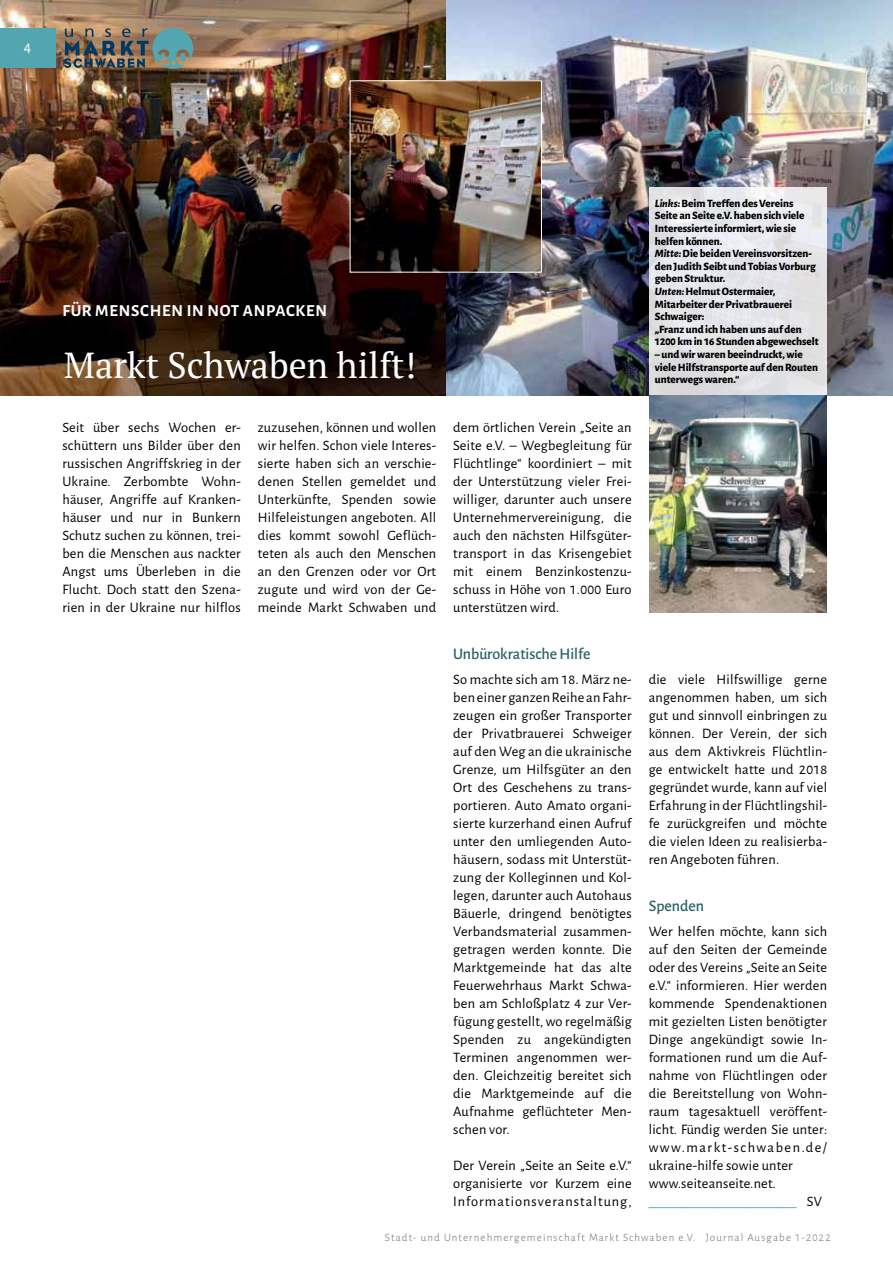
<style>
.page{position:relative;width:893px;height:1263px;background:#fff}
.page>*{position:absolute;margin:0;border:0;box-sizing:border-box;transform-origin:0 0}
.t1{font:36px "PT Serif";color:#fff}
.t2{font:700 15.75px "Luna Sans";letter-spacing:.05em;color:#fff}
.t3{font:600 15px "Luna Sans";color:#2a6268}
.t4{font:15px "Luna Sans";color:#fff}
.t5{font:13.5px/18px "Luna Sans";letter-spacing:.02em;color:#000;text-align:justify}
.t6{font:800 10.5px/12.6px "Luna Sans";color:#000}
.t7{font:300 10.5px "Luna Sans";letter-spacing:.11em;color:#6d6e71}
.s1{font-style:italic}
.s2{color:#53a6af}
</style>
<div class="page">
<img style="left:0;top:0;width:892px;height:395px">
<img style="left:352px;top:82px;width:188px;height:189px">
<div style="left:350px;top:80px;width:192px;height:193px;border:1px solid #fff"></div>
<svg style="left:649px;top:187px;width:177px;height:208px;background:#e4e4e8"></svg>
<img style="left:649px;top:395px;width:177px;height:217px">
<img style="left:64px;top:28px;width:129px;height:41px">
<div style="left:0;top:28px;width:55px;height:40px;background:#53a6af"></div>
<p class="t4" style="left:20px;top:37px;width:17px">10</p>
<p class="t4" style="left:24px;top:37px;width:9px">4</p>
<p class="t2" style="left:63px;top:298px;width:266px">FÜR MENSCHEN IN NOT ANPACKEN</p>
<h1 class="t1" style="left:64px;top:341px;width:354px">Markt Schwaben hilft!</h1>
<p class="t5" style="left:62px;top:418px;width:180px">Seit über sechs Wochen er&shy;schüttern uns Bilder über den russischen Angriffskrieg in der Ukraine. Zerbombte Wohn&shy;häuser, Angriffe auf Kranken&shy;häuser und nur in Bunkern Schutz suchen zu können, trei&shy;ben die Menschen aus nackter Angst ums Überleben in die Flucht. Doch statt den Szena&shy;rien in der Ukraine nur hilflos</p>
<p class="t5" style="left:258px;top:418px;width:180px">zuzusehen, können und wollen wir helfen. Schon viele Interes&shy;sierte haben sich an verschie&shy;denen Stellen gemeldet und Unterkünfte, Spenden sowie Hilfeleistungen angeboten. All dies kommt sowohl Geflüch&shy;teten als auch den Menschen an den Grenzen oder vor Ort zugute und wird von der Ge&shy;meinde Markt Schwaben und</p>
<p class="t5" style="left:453px;top:417px;width:180px">dem örtlichen Verein „Seite an Seite e.V. – Wegbegleitung für Flüchtlinge“ koordiniert – mit der Unterstützung vieler Frei&shy;williger, darunter auch unsere Unternehmervereinigung, die auch den nächsten Hilfsgüter&shy;transport in das Krisengebiet mit einem Benzinkostenzu&shy;schuss in Höhe von 1.000 Euro unterstützen wird.</p>
<p class="t3" style="left:453px;top:642px;width:139px">Unbürokratische Hilfe</p>
<p class="t5" style="left:453px;top:670px;width:180px">So machte sich am 18. März ne&shy;ben einer ganzen Reihe an Fahr&shy;zeugen ein großer Transporter der Privatbrauerei Schweiger auf den Weg an die ukrainische Grenze, um Hilfsgüter an den Ort des Geschehens zu trans&shy;portieren. Auto Amato organi&shy;sierte kurzerhand einen Aufruf unter den umliegenden Auto&shy;häusern, sodass mit Unterstüt&shy;zung der Kolleginnen und Kol&shy;legen, darunter auch Autohaus Bäuerle, dringend benötigtes Verbandsmaterial zusammen&shy;getragen werden konnte. Die Marktgemeinde hat das alte Feuerwehrhaus Markt Schwa&shy;ben am Schloßplatz 4 zur Ver&shy;fügung gestellt, wo regelmäßig Spenden zu angekündigten Terminen angenommen wer&shy;den. Gleichzeitig bereitet sich die Marktgemeinde auf die Aufnahme geflüchteter Men&shy;schen vor.</p>
<p class="t5" style="left:453px;top:1155px;width:180px">Der Verein „Seite an Seite e.V.“ organisierte vor Kurzem eine Informationsveranstaltung,</p>
<p class="t6" style="left:655px;top:196px;width:165px"><span class="s1">Links:</span> Beim Treffen des Vereins<br>Seite an Seite e.V. haben sich viele<br>Interessierte informiert, wie sie helfen können.<br><span class="s1">Mitte:</span> Die beiden Vereinsvorsitzen&shy;den Judith Seibt und Tobias Vorburg geben Struktur.<br><span class="s1">Unten:</span> Helmut Ostermaier,<br>Mitarbeiter der Privatbrauerei<br>Schwaiger:<br>„Franz und ich haben uns auf den<br>1200 km in 16 Stunden abgewechselt</p>
<p class="t6" style="left:655px;top:347px;width:165px">– und wir waren beeindruckt, wie viele Hilfstransporte auf den Routen unterwegs waren.“</p>
<p class="t5" style="left:649px;top:669px;width:180px">die viele Hilfswillige gerne angenommen haben, um sich gut und sinnvoll einbringen zu können. Der Verein, der sich aus dem Aktivkreis Flüchtlin&shy;ge entwickelt hatte und 2018 gegründet wurde, kann auf viel Erfahrung in der Flüchtlingshil&shy;fe zurückgreifen und möchte die vielen Ideen zu realisierba&shy;ren Angeboten führen.</p>
<p class="t3" style="left:649px;top:894px;width:57px">Spenden</p>
<p class="t5" style="left:649px;top:922px;width:180px;text-align:left">Wer helfen möchte, kann sich auf den Seiten der Gemeinde oder des Vereins „Seite an Seite e.V.“ informieren. Hier werden kommende Spendenaktionen mit gezielten Listen benötigter<br>Dinge angekündigt sowie In&shy;formationen rund um die Auf&shy;nahme von Flüchtlingen oder die Bereitstellung von Wohn&shy;raum tagesaktuell veröffent&shy;licht. Fündig werden Sie unter: www.markt-schwaben.de/ ukraine-hilfe sowie unter www.seiteanseite.net. <span class="s2">_______________________</span> SV</p>
<p class="t7" style="left:385px;top:1229px;width:447px">Stadt- und Unternehmergemeinschaft Markt Schwaben e.V. Journal Ausgabe 1-2022</p>
</div>
